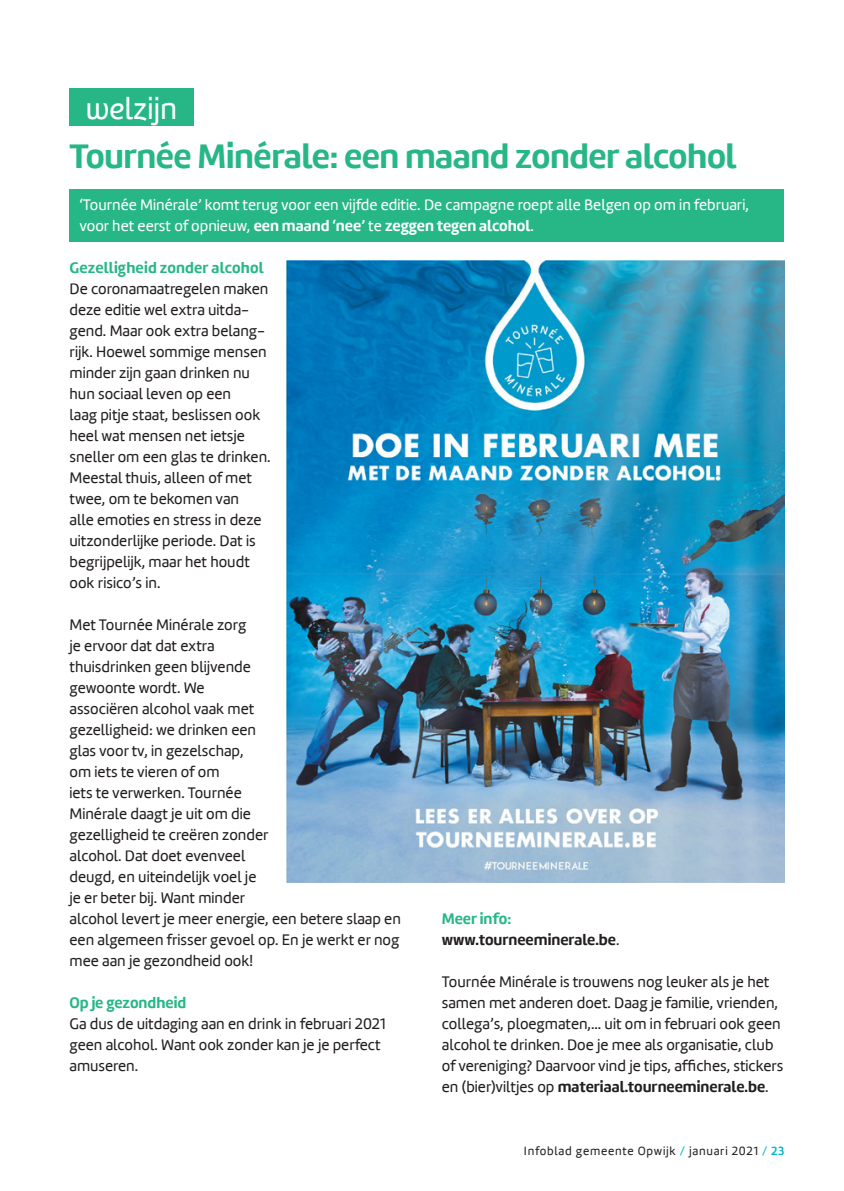
<style>
.page{position:relative;width:844px;height:1191px;background:#fff}
.page>*{position:absolute;margin:0;border:0;box-sizing:border-box;transform-origin:0 0}
.Titel_01_groen{font:700 35px "Marine";letter-spacing:-.015em;color:#27b786}
.t1{font:31.5px "Marine UP";color:#fff}
.Lopende_tekst{font:15.75px/21px "Marine";color:#231f20}
.Lopende_tekst-2{font:15.75px/21px "Marine";color:#fff}
.Lopende_tekst-3{font:700 15.75px/21px "Marine";color:#231f20}
.Titel_Lopende_tekst{font:700 15.75px "Marine";letter-spacing:.01em;color:#27b786}
.t2{font:12.25px "Marine";letter-spacing:.06em;color:#231f20}
.s1{font-weight:700}
.s2{font-weight:700;color:#27b786}
.s3{color:#27b786}
.s4{font-weight:400}
.s5{color:#08bbd0}
.s6{font-weight:700;color:#08bbd0}
</style>
<div class="page">
<img style="left:286px;top:260px;width:498px;height:622px">
<div style="left:69px;top:89px;width:124px;height:37px;background:#27b786"></div>
<div style="left:69px;top:189px;width:715px;height:52px;background:#27b786"></div>
<p class="t1" style="left:86px;top:88px;width:93px">welzijn</p>
<p class="Titel_01_groen" style="left:69px;top:133px;width:668px">Tournée Minérale: een maand zonder alcohol</p>
<p class="Lopende_tekst-2" style="left:79px;top:194px;width:671px">‘Tournée Minérale’ komt terug voor een vijfde editie. De campagne roept alle Belgen op om in februari, voor het eerst of opnieuw, <span class="s1">een maand ‘nee’</span> te <span class="s1">zeggen tegen alcohol</span>.</p>
<p class="Titel_Lopende_tekst" style="left:69px;top:257px;width:196px">Gezelligheid zonder alcohol</p>
<p class="Lopende_tekst" style="left:69px;top:278px;width:203px">De coronamaatregelen maken deze editie wel extra uitda&shy;gend. Maar ook extra belang&shy;rijk. Hoewel sommige mensen minder zijn gaan drinken nu hun sociaal leven op een<br>laag pitje staat, beslissen ook heel wat mensen net ietsje sneller om een glas te drinken.<br>Meestal thuis, alleen of met twee, om te bekomen van<br>alle emoties en stress in deze uitzonderlijke periode. Dat is begrijpelijk, maar het houdt ook risico’s in.</p>
<p class="Lopende_tekst" style="left:69px;top:614px;width:333px">Met Tournée Minérale zorg<br>je ervoor dat dat extra<br>thuisdrinken geen blijvende<br>gewoonte wordt. We<br>associëren alcohol vaak met<br>gezelligheid: we drinken een<br>glas voor tv, in gezelschap,<br>om iets te vieren of om<br>iets te verwerken. Tournée<br>Minérale daagt je uit om die<br>gezelligheid te creëren zonder<br>alcohol. Dat doet evenveel<br>deugd, en uiteindelijk voel je<br>je er beter bij. Want minder<br>alcohol levert je meer energie, een betere slaap en een algemeen frisser gevoel op. En je werkt er nog mee aan je gezondheid ook!</p>
<p class="Lopende_tekst" style="left:69px;top:992px;width:317px"><span class="s2">Op je gezondheid<br></span>Ga dus de uitdaging aan en drink in februari 2021 geen alcohol. Want ook zonder kan je je perfect amuseren.</p>
<p class="Lopende_tekst-3" style="left:441px;top:908px;width:179px"><span class="s3">Meer info: </span>www.tourneeminerale.be<span class="s4">.</span></p>
<p class="Lopende_tekst" style="left:441px;top:971px;width:343px">Tournée Minérale is trouwens nog leuker als je het samen met anderen doet. Daag je familie, vrienden, collega’s, ploegmaten,... uit om in februari ook geen alcohol te drinken. Doe je mee als organisatie, club of vereniging? Daarvoor vind je tips, affiches, stickers en (bier)viltjes op <span class="s1">materiaal.tourneeminerale.be</span>.</p>
<p class="t2" style="left:524px;top:1143px;width:262px">Infoblad gemeente Opwijk <span class="s5">/</span> januari 2021 <span class="s5">/</span> <span class="s6">23</span></p>
</div>
